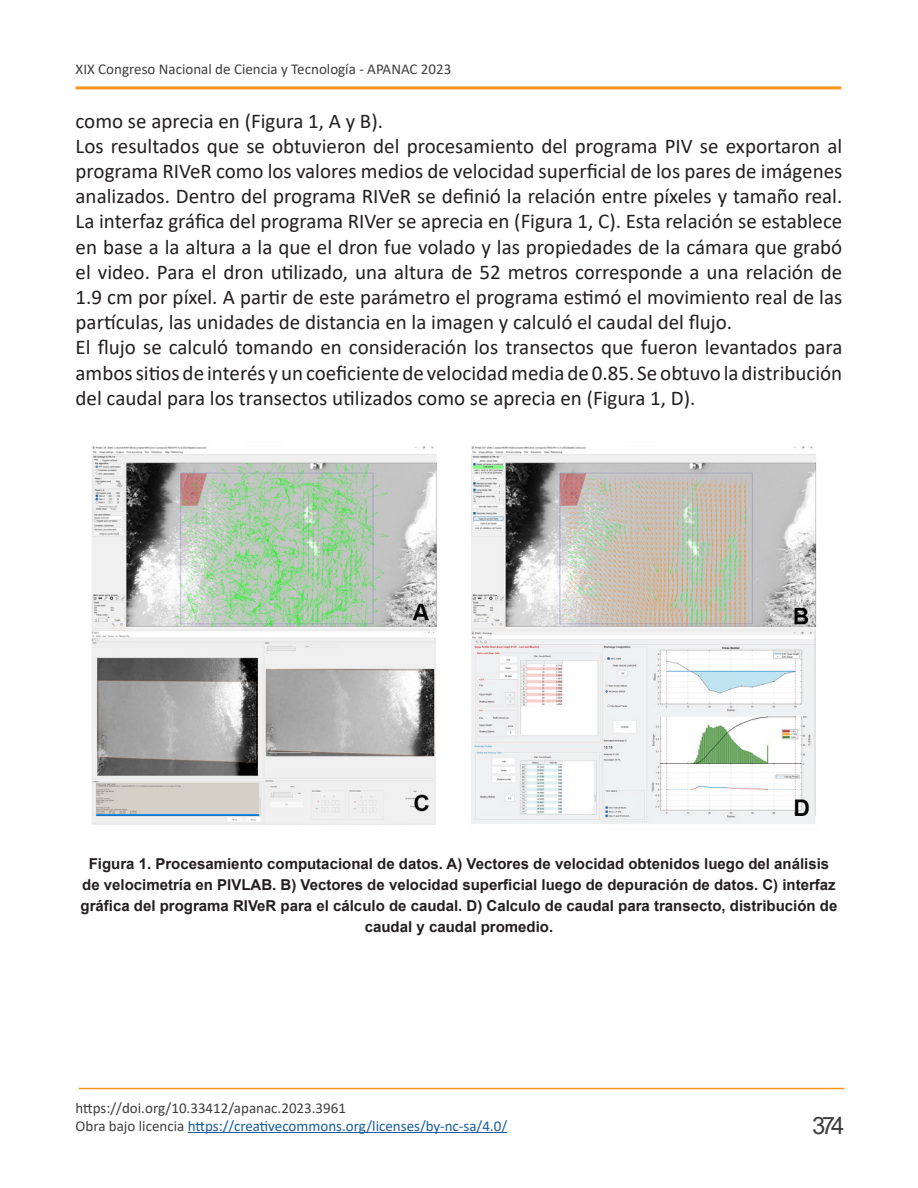
<style>
.page{position:relative;width:918px;height:1188px;background:#fff}
.page>*{position:absolute;margin:0;border:0;box-sizing:border-box;transform-origin:0 0}
.t1{font:24px "Arial";color:#3e3e3f}
.datos_portada_justif{font:21px/25.2px "Calibri";color:#231f20;text-align:justify}
.titulo_imagen{font:700 15px/21px "Arial";color:#231f20;text-align:center}
.t2{font:15px/17.4px "Calibri";color:#3e3e3f}
.s1{color:#175d9e}
</style>
<div class="page">
<hr style="left:188px;top:1132px;width:319px;height:1px;background:#175d9e">
<hr style="left:79px;top:1088px;width:766px;height:1px;background:#f7951d">
<hr style="left:76px;top:86px;width:765px;height:3px;background:#f7951d">
<img style="left:91px;top:445px;width:726px;height:380px">
<p class="t2" style="left:76px;top:60px;width:377px">XIX Congreso Nacional de Ciencia y Tecnología - APANAC 2023</p>
<p class="datos_portada_justif" style="left:76px;top:107px;width:309px">como se aprecia en (Figura 1, A y B).</p>
<p class="datos_portada_justif" style="left:76px;top:133px;width:768px">Los resultados que se obtuvieron del procesamiento del programa PIV se exportaron al programa RIVeR como los valores medios de velocidad superficial de los pares de imágenes analizados. Dentro del programa RIVeR se definió la relación entre píxeles y tamaño real.<br>La interfaz gráfica del programa RIVer se aprecia en (Figura 1, C). Esta relación se establece en base a la altura a la que el dron fue volado y las propiedades de la cámara que grabó el video. Para el dron utilizado, una altura de 52 metros corresponde a una relación de 1.9 cm por píxel. A partir de este parámetro el programa estimó el movimiento real de las partículas, las unidades de distancia en la imagen y calculó el caudal del flujo.</p>
<p class="datos_portada_justif" style="left:76px;top:334px;width:768px">El flujo se calculó tomando en consideración los transectos que fueron levantados para ambos sitios de interés y un coeficiente de velocidad media de 0.85. Se obtuvo la distribución del caudal para los transectos utilizados como se aprecia en (Figura 1, D).</p>
<p class="titulo_imagen" style="left:81px;top:854px;width:758px">Figura 1. Procesamiento computacional de datos. A) Vectores de velocidad obtenidos luego del análisis de velocimetría en PIVLAB. B) Vectores de velocidad superficial luego de depuración de datos. C) interfaz gráfica del programa RIVeR para el cálculo de caudal. D) Calculo de caudal para transecto, distribución de caudal y caudal promedio.</p>
<p class="t2" style="left:76px;top:1099px;width:433px">https://doi.org/10.33412/apanac.2023.3961<br>Obra bajo licencia <span class="s1">https://creativecommons.org/licenses/by-nc-sa/4.0/</span></p>
<p class="t1" style="left:812px;top:1109px;width:34px">374</p>
</div>
